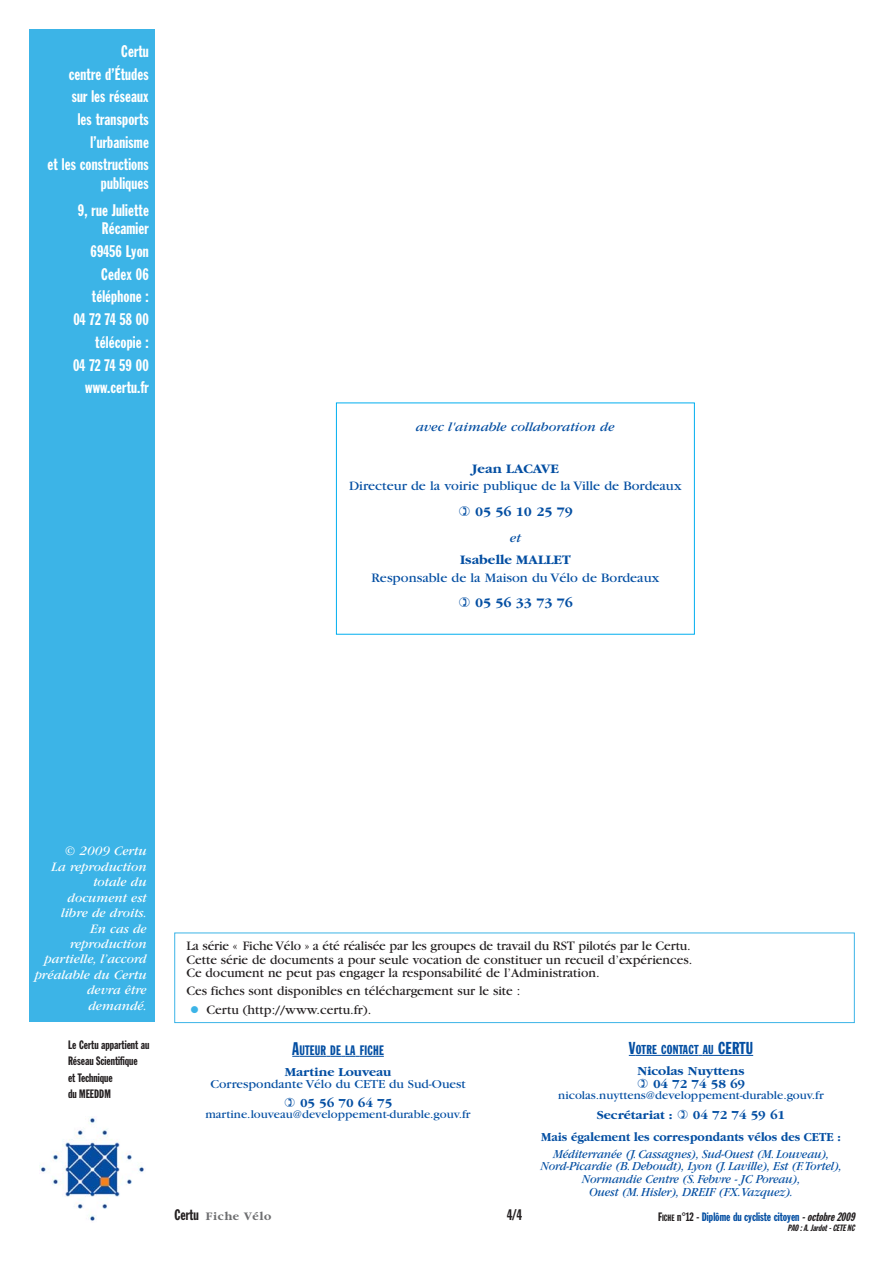
<style>
.page{position:relative;width:893px;height:1263px;background:#fff}
.page>*{position:absolute;margin:0;border:0;box-sizing:border-box;transform-origin:0 0}
.t1{font:16.5px/22.6px "Franklin Gothic Extra Cond";letter-spacing:.01em;color:#fff;text-align:right}
.t2{font:15px "Franklin Gothic Extra Cond";color:#231f20}
.t3{font:13.5px/13.8px "Garamond";color:#231f20;text-align:justify}
.t4{font:italic 13.5px/15.5px "Garamond";color:#fff;text-align:right}
.t5{font:13.5px "Garamond";color:#034ea2;scale:1.06 1}
.t6{font:700 13.5px "Garamond";color:#034ea2;scale:1.06 1}
.t7{font:italic 13.5px "Garamond";color:#034ea2;scale:1.06 1}
.t8{font:13.5px "Franklin Gothic Extra Cond";letter-spacing:.015em;color:#034ea2}
.t9{font:italic 12.75px/12.8px "Garamond";letter-spacing:-.01em;color:#034ea2;text-align:center;scale:.95 1}
.t10{font:700 12.75px/13.6px "Garamond";color:#034ea2;text-align:right;scale:1.06 1}
.t11{font:12.75px "Garamond";color:#034ea2;scale:1.06 1}
.t12{font:12.75px "Franklin Gothic Extra Cond";letter-spacing:.015em;color:#034ea2;scale:1.06 1}
.t13{font:12px "Garamond";color:#034ea2;scale:1.06 1}
.t14{font:12px/16.5px "Franklin Gothic Extra Cond";color:#231f20}
.t15{font:12px "Franklin Gothic Extra Cond";color:#034ea2}
.t16{font:700 12px "Garamond";letter-spacing:.055em;color:#6d6e70}
.t17{font:italic 9px "Franklin Gothic Extra Cond";letter-spacing:-.01em;color:#231f20}
.s1{color:#3cb4e7}
.s2{font-size:18px}
.s3{font-size:16.95px}
.s4{font-family:"Franklin Gothic Extra Cond";font-weight:400;font-size:15px;color:#231f20}
.s5{color:#231f20}
.s6{font-size:9px;color:#231f20}
.s7{font-style:italic;color:#231f20}
</style>
<div class="page">
<svg style="left:292px;top:1056px;width:92px;height:1px"></svg>
<div style="left:336px;top:403px;width:359px;height:231px;border:1px solid #00aeef"></div>
<svg style="left:629px;top:1055px;width:85px;height:1px"></svg>
<hr style="left:714px;top:1055px;width:39px;height:1px;background:#034ea2">
<div style="left:174px;top:932px;width:681px;height:91px;border:1px solid #3cb4e7"></div>
<div style="left:30px;top:30px;width:125px;height:992px;background:#3cb4e7"></div>
<img style="left:39px;top:1117px;width:105px;height:104px">
<p class="t1" style="left:48px;top:41px;width:103px">Certu<br>centre d’Études<br>sur les réseaux<br>les transports l’urbanisme<br>et les constructions</p>
<p class="t1" style="left:78px;top:171px;width:72px;line-height:27px">publiques<br>9, rue Juliette</p>
<p class="t1" style="left:73px;top:218px;width:77px">Récamier<br>69456 Lyon<br>Cedex 06 téléphone :<br>04 72 74 58 00 télécopie :<br>04 72 74 59 00 www.certu.fr</p>
<p class="t7" style="left:416px;top:423px;width:189px">avec l'aimable collaboration de</p>
<p class="t6" style="left:472px;top:463px;width:84px">Jean LACAVE</p>
<p class="t5" style="left:349px;top:481px;width:315px">Directeur de la voirie publique de la Ville de Bordeaux</p>
<p class="t6" style="left:475px;top:506px;width:94px">05 56 10 25 79</p>
<p class="t7" style="left:510px;top:533px;width:12px">et</p>
<p class="t6" style="left:460px;top:555px;width:106px">Isabelle MALLET</p>
<p class="t5" style="left:371px;top:573px;width:273px">Responsable de la Maison du Vélo de Bordeaux</p>
<p class="t6" style="left:475px;top:598px;width:94px">05 56 33 73 76</p>
<p class="t4" style="left:35px;top:844px;width:114px">© 2009 Certu<br>La reproduction totale du document est<br>libre de droits.<br>En cas de reproduction partielle, l’accord préalable du Certu devra être demandé.</p>
<p class="t14" style="left:68px;top:1037px;width:83px">Le Certu appartient au<br>Réseau Scientifique<br>et Technique<br>du MEEDDM</p>
<p class="t3" style="left:186px;top:940px;width:507px">La série « Fiche Vélo » a été réalisée par les groupes de travail du RST pilotés par le Certu.<br>Cette série de documents a pour seule vocation de constituer un recueil d’expériences.<br>Ce document ne peut pas engager la responsabilité de l’Administration.</p>
<p class="t3" style="left:186px;top:985px;width:336px">Ces fiches sont disponibles en téléchargement sur le site :</p>
<p class="t3" style="left:190px;top:1003px;width:183px"><span class="s1">●</span> Certu (http://www.certu.fr).</p>
<p class="t8" style="left:292px;top:1045px;width:93px"><span class="s2">A</span>UTEUR DE LA FICHE</p>
<p class="t10" style="left:285px;top:1066px;width:102px">Martine Louveau</p>
<p class="t11" style="left:210px;top:1079px;width:242px">Correspondante Vélo du CETE du Sud-Ouest</p>
<p class="t10" style="left:300px;top:1097px;width:88px">05 56 70 64 75</p>
<p class="t13" style="left:205px;top:1110px;width:252px">martine.louveau@developpement-durable.gouv.fr</p>
<p class="t12" style="left:629px;top:1044px;width:119px"><span class="s3">V</span>OTRE CONTACT AU <span class="s3">CERTU</span></p>
<p class="t10" style="left:637px;top:1065px;width:103px">Nicolas Nuyttens<br>04 72 74 58 69</p>
<p class="t13" style="left:558px;top:1091px;width:252px">nicolas.nuyttens@developpement-durable.gouv.fr</p>
<p class="t10" style="left:597px;top:1109px;width:73px">Secrétariat :</p>
<p class="t10" style="left:541px;top:1104px;width:284px;line-height:22.5px;text-align:left;text-indent:152px">04 72 74 59 61<br>Mais également les correspondants vélos des CETE :</p>
<p class="t9" style="left:540px;top:1148px;width:318px">Méditerranée (J. Cassagnes), Sud-Ouest (M. Louveau), Nord-Picardie (B. Deboudt), Lyon (J. Laville), Est (F.Tortel), Normandie Centre (S. Febvre - JC Poreau),<br>Ouest (M. Hisler), DREIF (FX.Vazquez).</p>
<p class="t16" style="left:174px;top:1212px;width:98px"><span class="s4">Certu</span> Fiche Vélo</p>
<p class="t2" style="left:507px;top:1210px;width:16px">4/4</p>
<p class="t15" style="left:658px;top:1212px;width:200px"><span class="s5">F</span><span class="s6">ICHE</span> <span class="s5">n°12 -</span> Diplôme du cycliste citoyen <span class="s7">-octobre2009</span></p>
<p class="t17" style="left:788px;top:1224px;width:70px">PAO :A.Jardot -CETE NC</p>
</div>
